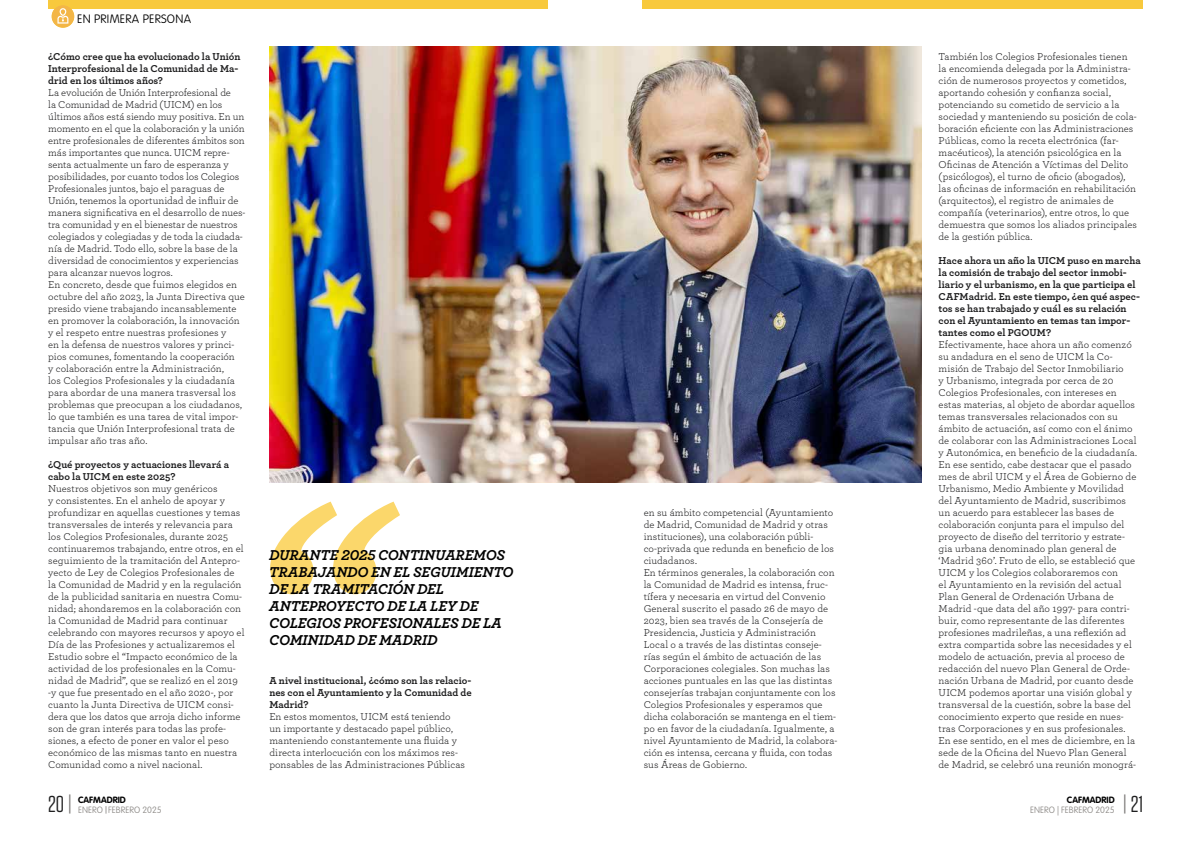
<style>
.page{position:relative;width:1191px;height:842px;background:#fff}
.page>*{position:absolute;margin:0;border:0;box-sizing:border-box;transform-origin:0 0}
.t1{font:italic 700 300px "Archer Pro";color:#fbd76b;scale:.9 1}
.t2{font:23px "Tungsten";color:#1f1f20}
.t3{font:italic 700 15px/17px "Archer Pro";letter-spacing:-.005em;color:#000}
.t4{font:100 12px "VAG Rounded Std";letter-spacing:.02em;color:#000}
.t5{font:10.5px/12px "Archer Pro";color:#1f1f20}
.t6{font:700 10.5px/12px "Archer Pro";color:#1f1f20}
.t7{font:100 9px/10px "VAG Rounded Std";color:#8c8986}
.t8{font:700 9px "VAG Rounded Std";color:#000}
.s1{color:#757271}
.s2{font-weight:700;color:#000}
.s3{font-family:"Tungsten";font-weight:700}
</style>
<div class="page">
<div style="left:48px;top:0;width:499px;height:9px;background:#f8c93d"></div>
<div style="left:52px;top:5px;width:22px;height:23px;background:#f3b647;border-radius:50%"></div>
<svg style="left:57px;top:8px;width:11px;height:16px"></svg>
<div style="left:643px;top:0;width:499px;height:9px;background:#f8c93d"></div>
<img style="left:269px;top:46px;width:652px;height:436px">
<p class="t4" style="left:77px;top:12px;width:115px">EN PRIMERA PERSONA</p>
<p class="t6" style="left:48px;top:50px;width:194px">¿Cómo cree que ha evolucionado la Unión<br>Interprofesional de la Comunidad de Ma&shy;drid en los últimos años?</p>
<p class="t5" style="left:48px;top:86px;width:199px">La evolución de Unión Interprofesional de<br>la Comunidad de Madrid (UICM) en los últimos años está siendo muy positiva. En un momento en el que la colaboración y la unión entre profesionales de diferentes ámbitos son más importantes que nunca. UICM repre&shy;senta actualmente un faro de esperanza y posibilidades, por cuanto todos los Colegios Profesionales juntos, bajo el paraguas de Unión, tenemos la oportunidad de influir de manera significativa en el desarrollo de nues&shy;tra comunidad y en el bienestar de nuestros colegiados y colegiadas y de toda la ciudada&shy;nía de Madrid. Todo ello, sobre la base de la diversidad de conocimientos y experiencias para alcanzar nuevos logros.<br>En concreto, desde que fuimos elegidos en octubre del año 2023, la Junta Directiva que presido viene trabajando incansablemente en promover la colaboración, la innovación y el respeto entre nuestras profesiones y<br>en la defensa de nuestros valores y princi&shy;pios comunes, fomentando la cooperación<br>y colaboración entre la Administración,<br>los Colegios Profesionales y la ciudadanía para abordar de una manera trasversal los problemas que preocupan a los ciudadanos, lo que también es una tarea de vital impor&shy;tancia que Unión Interprofesional trata de impulsar año tras año.</p>
<p class="t6" style="left:48px;top:458px;width:182px">¿Qué proyectos y actuaciones llevará a cabo la UICM en este 2025?</p>
<p class="t5" style="left:48px;top:482px;width:198px">Nuestros objetivos son muy genéricos<br>y consistentes. En el anhelo de apoyar y profundizar en aquellas cuestiones y temas transversales de interés y relevancia para los Colegios Profesionales, durante 2025 continuaremos trabajando, entre otros, en el seguimiento de la tramitación del Antepro&shy;yecto de Ley de Colegios Profesionales de la Comunidad de Madrid y en la regulación de la publicidad sanitaria en nuestra Comu&shy;nidad; ahondaremos en la colaboración con la Comunidad de Madrid para continuar celebrando con mayores recursos y apoyo el Día de las Profesiones y actualizaremos el Estudio sobre el “Impacto económico de la actividad de los profesionales en la Comu&shy;nidad de Madrid”, que se realizó en el 2019 -y que fue presentado en el año 2020-, por cuanto la Junta Directiva de UICM consi&shy;dera que los datos que arroja dicho informe son de gran interés para todas las profe&shy;siones, a efecto de poner en valor el peso económico de las mismas tanto en nuestra Comunidad como a nivel nacional.</p>
<h1 class="t1" style="left:247px;top:366px;width:153px">“</h1>
<h3 class="t3" style="left:269px;top:545px;width:246px">DURANTE 2025 CONTINUAREMOS<br>TRABAJANDO EN EL SEGUIMIENTO<br>DE LA TRAMITACIÓN DEL<br>ANTEPROYECTO DE LA LEY DE<br>COLEGIOS PROFESIONALES DE LA<br>COMINIDAD DE MADRID</h3>
<p class="t6" style="left:269px;top:674px;width:204px;text-align:justify">A nivel institucional, ¿cómo son las relacio&shy;nes con el Ayuntamiento y la Comunidad de Madrid?</p>
<p class="t5" style="left:269px;top:710px;width:197px">En estos momentos, UICM está teniendo un importante y destacado papel público, manteniendo constantemente una fluida y directa interlocución con los máximos res&shy;ponsables de las Administraciones Públicas</p>
<p class="t5" style="left:643px;top:506px;width:195px">en su ámbito competencial (Ayuntamiento de Madrid, Comunidad de Madrid y otras instituciones), una colaboración públi&shy;co-privada que redunda en beneficio de los ciudadanos.<br>En términos generales, la colaboración con la Comunidad de Madrid es intensa, fruc&shy;tífera y necesaria en virtud del Convenio General suscrito el pasado 26 de mayo de 2023, bien sea través de la Consejería de Presidencia, Justicia y Administración Local o a través de las distintas conseje&shy;rías según el ámbito de actuación de las Corporaciones colegiales. Son muchas las acciones puntuales en las que las distintas consejerías trabajan conjuntamente con los Colegios Profesionales y esperamos que dicha colaboración se mantenga en el tiem&shy;po en favor de la ciudadanía. Igualmente, a nivel Ayuntamiento de Madrid, la colabora&shy;ción es intensa, cercana y fluida, con todas sus Áreas de Gobierno.</p>
<p class="t5" style="left:938px;top:50px;width:200px">También los Colegios Profesionales tienen la encomienda delegada por la Administra&shy;ción de numerosos proyectos y cometidos, aportando cohesión y confianza social, potenciando su cometido de servicio a la sociedad y manteniendo su posición de cola&shy;boración eficiente con las Administraciones Públicas, como la receta electrónica (far&shy;macéuticos), la atención psicológica en la Oficinas de Atención a Víctimas del Delito (psicólogos), el turno de oficio (abogados), las oficinas de información en rehabilitación (arquitectos), el registro de animales de compañía (veterinarios), entre otros, lo que demuestra que somos los aliados principales de la gestión pública.</p>
<p class="t6" style="left:938px;top:254px;width:204px">Hace ahora un año la UICM puso en marcha la comisión de trabajo del sector inmobi&shy;liario y el urbanismo, en la que participa el CAFMadrid. En este tiempo, ¿en qué aspec&shy;tos se han trabajado y cuál es su relación con el Ayuntamiento en temas tan impor&shy;tantes como el PGOUM?</p>
<p class="t5" style="left:938px;top:338px;width:200px">Efectivamente, hace ahora un año comenzó su andadura en el seno de UICM la Co&shy;misión de Trabajo del Sector Inmobiliario<br>y Urbanismo, integrada por cerca de 20<br>Colegios Profesionales, con intereses en estas materias, al objeto de abordar aquellos temas transversales relacionados con su ámbito de actuación, así como con el ánimo de colaborar con las Administraciones Local y Autonómica, en beneficio de la ciudadanía.<br>En ese sentido, cabe destacar que el pasado mes de abril UICM y el Área de Gobierno de Urbanismo, Medio Ambiente y Movilidad del Ayuntamiento de Madrid, suscribimos un acuerdo para establecer las bases de colaboración conjunta para el impulso del proyecto de diseño del territorio y estrate&shy;gia urbana denominado plan general de ‘Madrid 360’. Fruto de ello, se estableció que UICM y los Colegios colaboraremos con<br>el Ayuntamiento en la revisión del actual Plan General de Ordenación Urbana de Madrid -que data del año 1997- para contri&shy;buir, como representante de las diferentes profesiones madrileñas, a una reflexión ad extra compartida sobre las necesidades y el modelo de actuación, previa al proceso de redacción del nuevo Plan General de Orde&shy;nación Urbana de Madrid, por cuanto desde UICM podemos aportar una visión global y transversal de la cuestión, sobre la base del conocimiento experto que reside en nues&shy;tras Corporaciones y en sus profesionales.<br>En ese sentido, en el mes de diciembre, en la sede de la Oficina del Nuevo Plan General de Madrid, se celebró una reunión monográ-</p>
<h2 class="t2" style="left:48px;top:792px;width:26px">20 <span class="s1">|</span></h2>
<h2 class="t2" style="left:1122px;top:792px;width:23px"><span class="s1">|</span> 21</h2>
<p class="t7" style="left:78px;top:795px;width:85px"><span class="s2">CAFMADRID<br></span>ENERO <span class="s3">|</span> FEBRERO 2025</p>
<p class="t8" style="left:1066px;top:794px;width:49px">CAFMADRID</p>
<p class="t7" style="left:1030px;top:805px;width:86px">ENERO | FEBRERO 2025</p>
</div>
